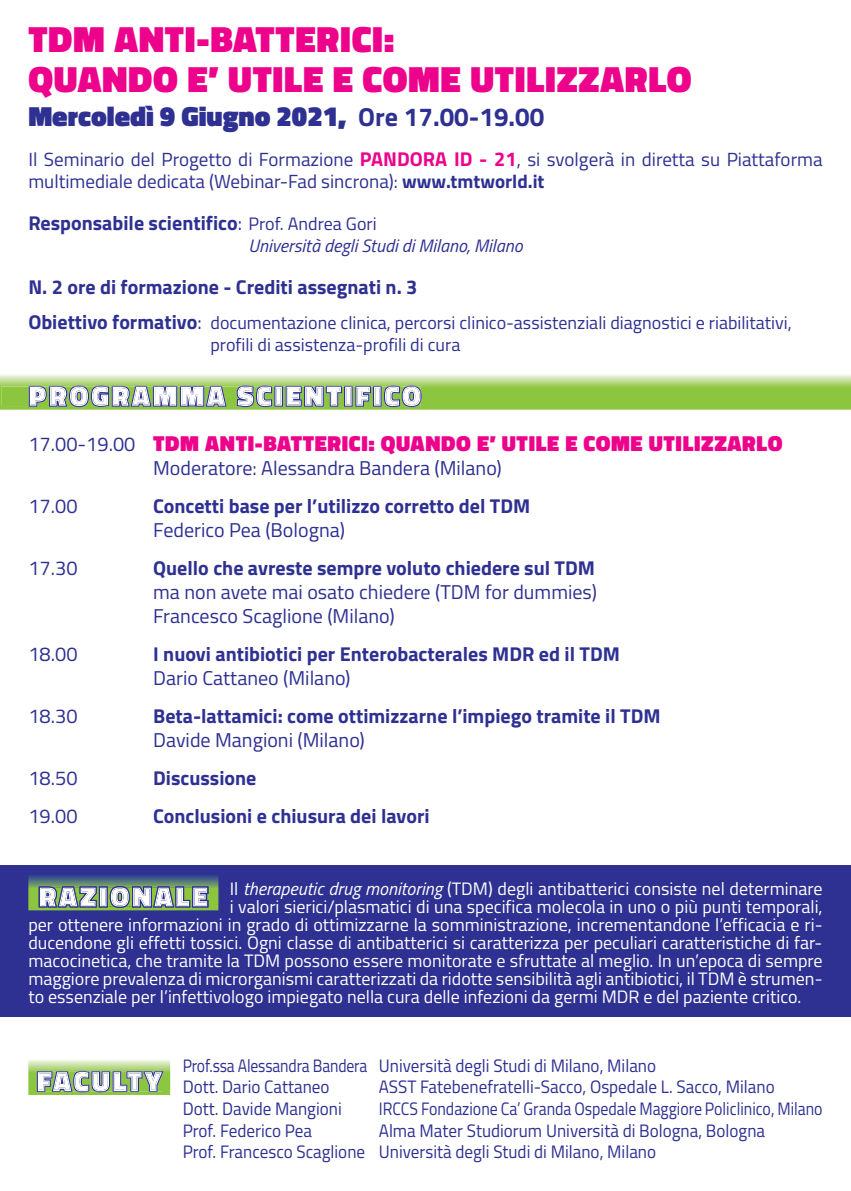
<style>
.page{position:relative;width:851px;height:1191px;background:#fff}
.page>*{position:absolute;margin:0;border:0;box-sizing:border-box;transform-origin:0 0}
.t1{font:900 37px/40px "Cairo";letter-spacing:.02em;color:#ed028c}
.t2{font:900 28px "Cairo";letter-spacing:.11em;color:#fff}
.t3{font:900 28px "Cairo";color:#2e3092}
.t4{font:900 22px "Cairo";letter-spacing:.03em;color:#ed028c}
.t5{font:700 20px "Cairo";color:#2e3092}
.t6{font:20px/24px "Cairo";color:#2e3092}
.t7{font:19px/22px "Cairo";color:#2e3092}
.t8{font:18px "Cairo";color:#fff}
.t9{font:18px/21.6px "Cairo";color:#2e3092;scale:.95 1}
.t10{font:18px/21.6px "Cairo";color:#2e3092}
.t11{font:18px/21.6px "Cairo";color:#2e3092;scale:.87 1}
.t12{font:18px "Cairo";color:#2e3092;scale:.88 1}
.t13{font:italic 18px "Cairo";color:#2e3092}
.s1{font-weight:700;font-size:26px}
.s2{font-weight:700;font-size:20px;color:#ed028c}
.s3{font-weight:700}
.s4{font-weight:400}
.s5{font-weight:400;font-size:18px}
.s6{font-weight:700;font-size:20px}
.s7{font-size:20px}
.s8{font-weight:400;font-size:20px;color:#2e3092}
.s9{font-style:italic}
</style>
<div class="page">
<div style="left:0;top:865px;width:850px;height:152px;background:#2e3092"></div>
<svg style="left:28px;top:875px;width:190px;height:35px"></svg>
<svg style="left:0;top:374px;width:850px;height:36px;background:#98bf70"></svg>
<svg style="left:28px;top:1060px;width:142px;height:35px;background:#8dae79"></svg>
<h1 class="t1" style="left:28px;top:20px;width:664px">TDM ANTI-BATTERICI:<br>QUANDO E’ UTILE E COME UTILIZZARLO</h1>
<h2 class="t3" style="left:28px;top:93px;width:517px">Mercoledì 9 Giugno 2021, <span class="s1">Ore 17.00-19.00</span></h2>
<p class="t7" style="left:28px;top:148px;width:795px">Il Seminario del Progetto di Formazione <span class="s2">PANDORA ID - 21</span>, si svolgerà in diretta su Piattaforma multimediale dedicata (Webinar-Fad sincrona): <span class="s3">www.tmtworld.it</span></p>
<p class="t5" style="left:28px;top:207px;width:350px">Responsabile scientifico<span class="s4">:</span> <span class="s5">Prof. Andrea Gori</span></p>
<p class="t13" style="left:248px;top:228px;width:276px">Università degli Studi di Milano, Milano</p>
<p class="t5" style="left:28px;top:270px;width:390px">N. 2 ore di formazione - Crediti assegnati n. 3</p>
<p class="t10" style="left:210px;top:312px;width:582px;text-indent:-182px"><span class="s6">Obiettivo formativo</span><span class="s7">:</span> documentazione clinica, percorsi clinico-assistenziali diagnostici e riabilitativi, profili di assistenza-profili di cura</p>
<h2 class="t2" style="left:29px;top:373px;width:393px">PROGRAMMA SCIENTIFICO</h2>
<p class="t4" style="left:28px;top:425px;width:755px"><span class="s8">17.00-19.00</span> TDM ANTI-BATTERICI: QUANDO E’ UTILE E COME UTILIZZARLO</p>
<p class="t6" style="left:153px;top:456px;width:350px">Moderatore: Alessandra Bandera (Milano)</p>
<p class="t6" style="left:28px;top:494px;width:51px">17.00</p>
<p class="t5" style="left:153px;top:489px;width:378px">Concetti base per l’utilizzo corretto del TDM</p>
<p class="t6" style="left:153px;top:518px;width:193px">Federico Pea (Bologna)</p>
<p class="t6" style="left:28px;top:556px;width:51px">17.30</p>
<p class="t5" style="left:153px;top:551px;width:443px">Quello che avreste sempre voluto chiedere sul TDM</p>
<p class="t6" style="left:153px;top:580px;width:445px">ma non avete mai osato chiedere (TDM for dummies)<br>Francesco Scaglione (Milano)</p>
<p class="t6" style="left:28px;top:642px;width:51px">18.00</p>
<p class="t5" style="left:153px;top:637px;width:468px">I nuovi antibiotici per Enterobacterales MDR ed il TDM</p>
<p class="t6" style="left:153px;top:666px;width:199px">Dario Cattaneo (Milano)</p>
<p class="t6" style="left:28px;top:704px;width:51px">18.30</p>
<p class="t5" style="left:153px;top:699px;width:509px">Beta-lattamici: come ottimizzarne l’impiego tramite il TDM</p>
<p class="t6" style="left:153px;top:728px;width:213px">Davide Mangioni (Milano)</p>
<p class="t6" style="left:28px;top:766px;width:51px">18.50</p>
<p class="t5" style="left:153px;top:761px;width:105px">Discussione</p>
<p class="t6" style="left:28px;top:804px;width:51px">19.00</p>
<p class="t5" style="left:153px;top:799px;width:278px">Conclusioni e chiusura dei lavori</p>
<p class="t8" style="left:230px;top:875px;width:594px">Il <span class="s9">therapeutic drug monitoring</span> (TDM) degli antibatterici consiste nel determinare</p>
<p class="t8" style="left:230px;top:893px;width:594px">i valori sierici/plasmatici di una specifica molecola in uno o più punti temporali,</p>
<p class="t8" style="left:28px;top:911px;width:795px">per ottenere informazioni in grado di ottimizzarne la somministrazione, incrementandone l’efficacia e ri-</p>
<p class="t8" style="left:28px;top:929px;width:795px">ducendone gli effetti tossici. Ogni classe di antibatterici si caratterizza per peculiari caratteristiche di far-</p>
<p class="t8" style="left:28px;top:947px;width:795px">macocinetica, che tramite la TDM possono essere monitorate e sfruttate al meglio. In un’epoca di sempre</p>
<p class="t8" style="left:28px;top:965px;width:795px">maggiore prevalenza di microrganismi caratterizzati da ridotte sensibilità agli antibiotici, il TDM è strumen-</p>
<p class="t8" style="left:28px;top:983px;width:774px">to essenziale per l’infettivologo impiegato nella cura delle infezioni da germi MDR e del paziente critico.</p>
<h2 class="t2" style="left:39px;top:873px;width:170px">RAZIONALE</h2>
<h2 class="t2" style="left:37px;top:1058px;width:126px">FACULTY</h2>
<p class="t11" style="left:183px;top:1054px;width:545px">Prof.ssa Alessandra Bandera Università degli Studi di Milano, Milano<br>Dott. Dario Cattaneo</p>
<p class="t9" style="left:379px;top:1076px;width:418px">ASST Fatebenefratelli-Sacco, Ospedale L. Sacco, Milano</p>
<p class="t9" style="left:183px;top:1097px;width:169px">Dott. Davide Mangioni</p>
<p class="t12" style="left:379px;top:1095px;width:506px">IRCCS Fondazione Ca’ Granda Ospedale Maggiore Policlinico, Milano</p>
<p class="t9" style="left:183px;top:1119px;width:138px">Prof. Federico Pea</p>
<p class="t9" style="left:183px;top:1119px;width:614px;text-indent:196px">Alma Mater Studiorum Università di Bologna, Bologna<br>Prof. Francesco Scaglione Università degli Studi di Milano, Milano</p>
</div>
